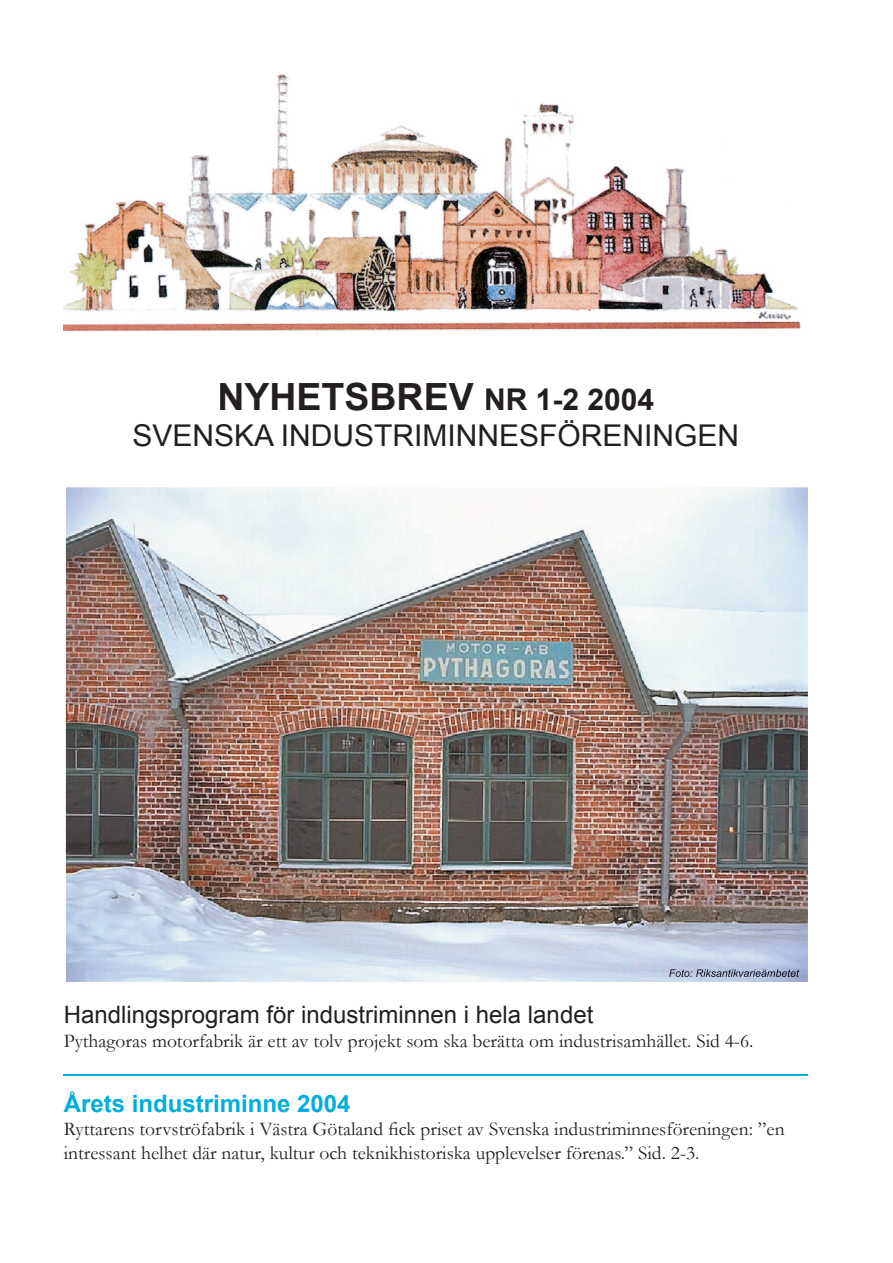
<style>
.page{position:relative;width:893px;height:1263px;background:#fff}
.page>*{position:absolute;margin:0;border:0;box-sizing:border-box;transform-origin:0 0}
.t1{font:700 37.5px "Arial";color:#231f20}
.t2{font:30px "Arial";color:#231f20}
.t3{font:24px "Arial";color:#231f20}
.t4{font:700 24px "Arial";color:#00aedc}
.t5{font:19.5px/23.4px "Garamond";color:#231f20}
.s1{font-size:30px}
</style>
<div class="page">
<img style="left:64px;top:74px;width:737px;height:260px">
<img style="left:66px;top:487px;width:742px;height:495px">
<hr style="left:64px;top:1075px;width:744px;height:1px;background:#00aedc">
<img style="left:669px;top:969px;width:130px;height:8px">
<h1 class="t1" style="left:217px;top:372px;width:438px">NYHETSBREV <span class="s1">NR 1-2 2004</span></h1>
<h2 class="t2" style="left:132px;top:416px;width:608px">SVENSKA INDUSTRIMINNESFÖRENINGEN</h2>
<p class="t3" style="left:64px;top:999px;width:531px">Handlingsprogram för industriminnen i hela landet</p>
<p class="t5" style="left:64px;top:1028px;width:691px">Pythagoras motorfabrik är ett av tolv projekt som ska berätta om industrisamhället. Sid 4-6.</p>
<p class="t4" style="left:64px;top:1087px;width:288px">Årets industriminne 2004</p>
<p class="t5" style="left:64px;top:1117px;width:722px">Ryttarens torvströfabrik i Västra Götaland fick priset av Svenska industriminnesföreningen: ”en intressant helhet där natur, kultur och teknikhistoriska upplevelser förenas.” Sid. 2-3.</p>
</div>
